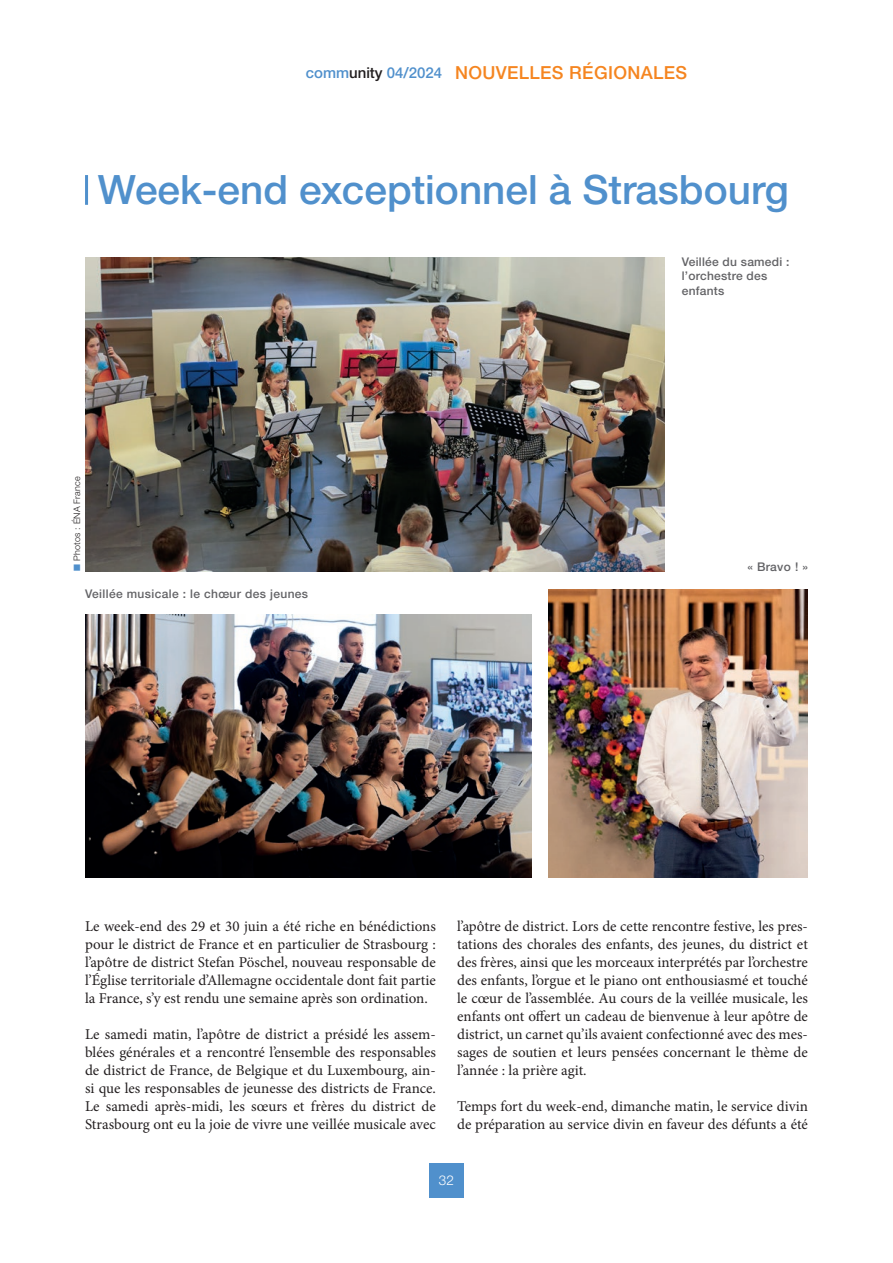
<style>
.page{position:relative;width:893px;height:1263px;background:#fff}
.page>*{position:absolute;margin:0;border:0;box-sizing:border-box;transform-origin:0 0}
.t1{font:500 40.5px "Helvetica Neue LTW1 G";color:#5090cc}
.t2{font:500 18px "Helvetica Neue LTW1 G";letter-spacing:.02em;color:#f58520}
.t3{font:15px/18px "Minion Pro";color:#231f20;text-align:justify}
.t4{font:300 13.5px "Helvetica Neue LTW1 G";color:#fff}
.t5{font:500 12px/14.4px "Helvetica Neue LTW1 G";letter-spacing:.02em;color:#636366}
.t6{font:300 9px "Helvetica Neue LTW1 G";letter-spacing:.025em;color:#231f20}
.s1{font-size:15px;color:#5090cc}
.s2{font-size:15px;color:#231f20}
.s3{color:#5090cc}
</style>
<div class="page">
<hr style="left:85px;top:175px;width:3px;height:30px;background:#5090cc">
<img style="left:85px;top:257px;width:580px;height:314px">
<div style="left:429px;top:1163px;width:34px;height:34px;background:#5090cc"></div>
<img style="left:85px;top:615px;width:446px;height:262px">
<img style="left:549px;top:589px;width:259px;height:288px">
<p class="t2" style="left:306px;top:61px;width:383px"><span class="s1">comm</span><span class="s2">unity</span> <span class="s1">04/2024</span> NOUVELLES RÉGIONALES</p>
<h1 class="t1" style="left:98px;top:165px;width:692px">Week-end exceptionnel à Strasbourg</h1>
<p class="t6" style="left:71px;top:571px;width:96px;rotate:-90deg"><span class="s3">■</span> Photos : ÉNA France</p>
<p class="t5" style="left:85px;top:586px;width:225px">Veillée musicale : le chœur des jeunes</p>
<p class="t5" style="left:682px;top:254px;width:109px">Veillée du samedi : l’orchestre des enfants</p>
<p class="t5" style="left:747px;top:560px;width:62px">« Bravo ! »</p>
<p class="t3" style="left:85px;top:917px;width:352px">Le week-end des 29 et 30 juin a été riche en bénédictions pour le district de France et en particulier de Strasbourg : l’apôtre de district Stefan Pöschel, nouveau responsable de l’Église territoriale d’Allemagne occidentale dont fait partie la France, s’y est rendu une semaine après son ordination.</p>
<p class="t3" style="left:85px;top:1025px;width:352px">Le samedi matin, l’apôtre de district a présidé les assem&shy;blées générales et a rencontré l’ensemble des responsables de district de France, de Belgique et du Luxembourg, ain&shy;si que les responsables de jeunesse des districts de France.<br>Le samedi après-midi, les sœurs et frères du district de Strasbourg ont eu la joie de vivre une veillée musicale avec</p>
<p class="t3" style="left:457px;top:917px;width:352px">l’apôtre de district. Lors de cette rencontre festive, les pres&shy;tations des chorales des enfants, des jeunes, du district et des frères, ainsi que les morceaux interprétés par l’orchestre des enfants, l’orgue et le piano ont enthousiasmé et touché le cœur de l’assemblée. Au cours de la veillée musicale, les enfants ont offert un cadeau de bienvenue à leur apôtre de district, un carnet qu’ils avaient confectionné avec des mes&shy;sages de soutien et leurs pensées concernant le thème de l’année : la prière agit.</p>
<p class="t3" style="left:457px;top:1097px;width:352px">Temps fort du week-end, dimanche matin, le service divin de préparation au service divin en faveur des défunts a été</p>
<p class="t4" style="left:439px;top:1172px;width:17px">32</p>
</div>
